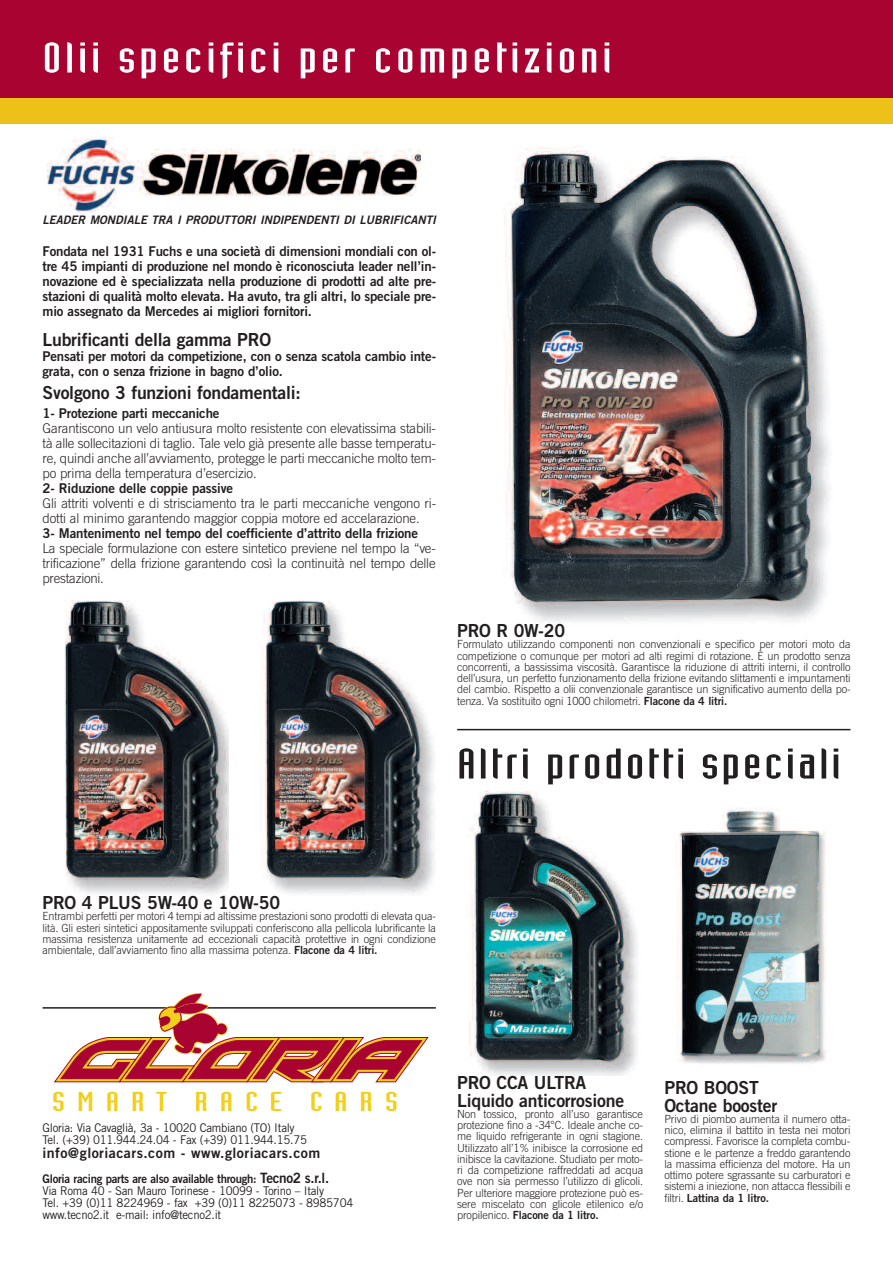
<style>
.page{position:relative;width:893px;height:1263px;background:#fff}
.page>*{position:absolute;margin:0;border:0;box-sizing:border-box;transform-origin:0 0}
.t1{font:42px "Industria Solid";letter-spacing:.06em;color:#fff;scale:1.5 1}
.t2{font:42px "Industria Solid";letter-spacing:.045em;color:#231f20;scale:1.5 1}
.t3{font:26.85px "Industria Solid";letter-spacing:.26em;color:#f2cf1b;scale:1.7 1}
.t4{font:18px/18px "Trade Gothic Bold Two";letter-spacing:-.01em;color:#231f20}
.t5{font:14.25px "Trade Gothic Bold Two";letter-spacing:.03em;color:#231f20}
.t6{font:13.5px/15px "Trade Gothic Bold Two";letter-spacing:-.01em;color:#231f20}
.t7{font:300 13.5px/15px "Trade Gothic";letter-spacing:-.01em;color:#231f20;text-align:justify}
.t8{font:12px/12px "Trade Gothic";letter-spacing:-.025em;color:#231f20;scale:.95 1}
.t9{font:12px "Trade Gothic Bold Two";letter-spacing:-.025em;color:#231f20;scale:.95 1}
.t10{font:italic 11.7px "Trade Gothic Bold Two";color:#231f20}
.t11{font:300 11.25px/11.2px "Trade Gothic";letter-spacing:-.01em;color:#231f20;text-align:justify}
.t12{font:11.25px "Trade Gothic Bold Two";letter-spacing:-.01em;color:#231f20}
.s1{font-family:"Trade Gothic Bold Two";font-weight:400}
.s2{font-size:14.25px}
.s3{font-family:"Trade Gothic";font-weight:300}
</style>
<div class="page">
<hr style="left:43px;top:1007px;width:393px;height:2px;background:#231f20">
<hr style="left:457px;top:729px;width:393px;height:1px;background:#231f20">
<div style="left:0;top:0;width:893px;height:98px;background:#a90332"></div>
<div style="left:0;top:98px;width:893px;height:25px;background:#edc11a"></div>
<svg style="left:54px;top:992px;width:375px;height:91px"></svg>
<img style="left:48px;top:138px;width:372px;height:79px">
<img style="left:64px;top:600px;width:165px;height:294px">
<img style="left:262px;top:600px;width:172px;height:294px">
<img style="left:505px;top:146px;width:324px;height:476px">
<img style="left:469px;top:791px;width:168px;height:284px">
<img style="left:677px;top:808px;width:150px;height:256px">
<h1 class="t1" style="left:43px;top:43px;width:381px">Olii specifici per competizioni</h1>
<p class="t10" style="left:43px;top:215px;width:395px">LEADER MONDIALE TRA I PRODUTTORI INDIPENDENTI DI LUBRIFICANTI</p>
<p class="t6" style="left:43px;top:245px;width:395px;text-align:justify">Fondata nel 1931 Fuchs e una società di dimensioni mondiali con ol&shy;tre 45 impianti di produzione nel mondo è riconosciuta leader nell’in&shy;novazione ed è specializzata nella produzione di prodotti ad alte pre&shy;stazioni di qualità molto elevata. Ha avuto, tra gli altri, lo speciale pre&shy;mio assegnato da Mercedes ai migliori fornitori.</p>
<h3 class="t4" style="left:43px;top:333px;width:230px">Lubrificanti della gamma PRO</h3>
<p class="t6" style="left:43px;top:350px;width:395px">Pensati per motori da competizione, con o senza scatola cambio inte&shy;grata, con o senza frizione in bagno d’olio.</p>
<h3 class="t4" style="left:43px;top:385px;width:260px">Svolgono 3 funzioni fondamentali:</h3>
<p class="t6" style="left:43px;top:407px;width:178px">1- Protezione parti meccaniche</p>
<p class="t7" style="left:43px;top:422px;width:395px">Garantiscono un velo antiusura molto resistente con elevatissima stabili&shy;tà alle sollecitazioni di taglio. Tale velo già presente alle basse temperatu&shy;re, quindi anche all’avviamento, protegge le parti meccaniche molto tem&shy;po prima della temperatura d’esercizio.</p>
<p class="t6" style="left:43px;top:482px;width:192px">2- Riduzione delle coppie passive</p>
<p class="t7" style="left:43px;top:497px;width:395px">Gli attriti volventi e di strisciamento tra le parti meccaniche vengono ri&shy;dotti al minimo garantendo maggior coppia motore ed accelarazione.</p>
<p class="t6" style="left:43px;top:527px;width:377px">3- Mantenimento nel tempo del coefficiente d’attrito della frizione</p>
<p class="t7" style="left:43px;top:542px;width:395px">La speciale formulazione con estere sintetico previene nel tempo la “ve&shy;trificazione” della frizione garantendo così la continuità nel tempo delle prestazioni.</p>
<h3 class="t4" style="left:457px;top:623px;width:110px">PRO R 0W-20</h3>
<p class="t11" style="left:457px;top:640px;width:395px">Formulato utilizzando componenti non convenzionali e specifico per motori moto da competizione o comunque per motori ad alti regimi di rotazione. È un prodotto senza concorrenti, a bassissima viscosità. Garantisce la riduzione di attriti interni, il controllo dell’usura, un perfetto funzionamento della frizione evitando slittamenti e impuntamenti del cambio. Rispetto a olii convenzionale garantisce un significativo aumento della po&shy;tenza. Va sostituito ogni 1000 chilometri. <span class="s1">Flacone da 4 litri.</span></p>
<h1 class="t2" style="left:457px;top:748px;width:257px">Altri prodotti speciali</h1>
<h3 class="t4" style="left:43px;top:895px;width:239px">PRO 4 PLUS 5W-40 e 10W-50</h3>
<p class="t11" style="left:43px;top:912px;width:395px">Entrambi perfetti per motori 4 tempi ad altissime prestazioni sono prodotti di elevata qua&shy;lità. Gli esteri sintetici appositamente sviluppati conferiscono alla pellicola lubrificante la massima resistenza unitamente ad eccezionali capacità protettive in ogni condizione ambientale, dall’avviamento fino alla massima potenza. <span class="s1">Flacone da 4 litri.</span></p>
<h2 class="t3" style="left:52px;top:1091px;width:205px">SMART RACE CARS</h2>
<p class="t8" style="left:43px;top:1123px;width:280px">Gloria: Via Cavaglià, 3a - 10020 Cambiano (TO) Italy<br>Tel. (+39) 011.944.24.04 - Fax (+39) 011.944.15.75</p>
<p class="t5" style="left:43px;top:1147px;width:279px">info@gloriacars.com - www.gloriacars.com</p>
<p class="t9" style="left:43px;top:1175px;width:303px">Gloria racing parts are also available through: <span class="s2">Tecno2 s.r.l.</span></p>
<p class="t8" style="left:43px;top:1186px;width:329px">Via Roma 40 - San Mauro Torinese - 10099 - Torino – Italy<br>Tel. +39 (0)11 8224969 - fax +39 (0)11 8225073 - 8985704 www.tecno2.it e-mail: info@tecno2.it</p>
<h3 class="t4" style="left:457px;top:1075px;width:169px">PRO CCA ULTRA<br>Liquido anticorrosione</h3>
<p class="t11" style="left:457px;top:1109px;width:188px">Non tossico, pronto all’uso garantisce protezione fino a -34°C. Ideale anche co&shy;me liquido refrigerante in ogni stagione.<br>Utilizzato all’1% inibisce la corrosione ed inibisce la cavitazione. Studiato per moto&shy;ri da competizione raffreddati ad acqua ove non sia permesso l’utilizzo di glicoli.<br>Per ulteriore maggiore protezione può es&shy;sere miscelato con glicole etilenico e/o</p>
<p class="t12" style="left:457px;top:1211px;width:143px"><span class="s3">propilenico.</span> Flacone da 1 litro.</p>
<h3 class="t4" style="left:664px;top:1080px;width:114px">PRO BOOST<br>Octane booster</h3>
<p class="t11" style="left:664px;top:1114px;width:188px">Privo di piombo aumenta il numero otta&shy;nico, elimina il battito in testa nei motori compressi. Favorisce la completa combu&shy;stione e le partenze a freddo garantendo la massima efficienza del motore. Ha un ottimo potere sgrassante su carburatori e sistemi a iniezione, non attacca flessibili e</p>
<p class="t12" style="left:664px;top:1193px;width:106px"><span class="s3">filtri.</span> Lattina da 1 litro.</p>
</div>
